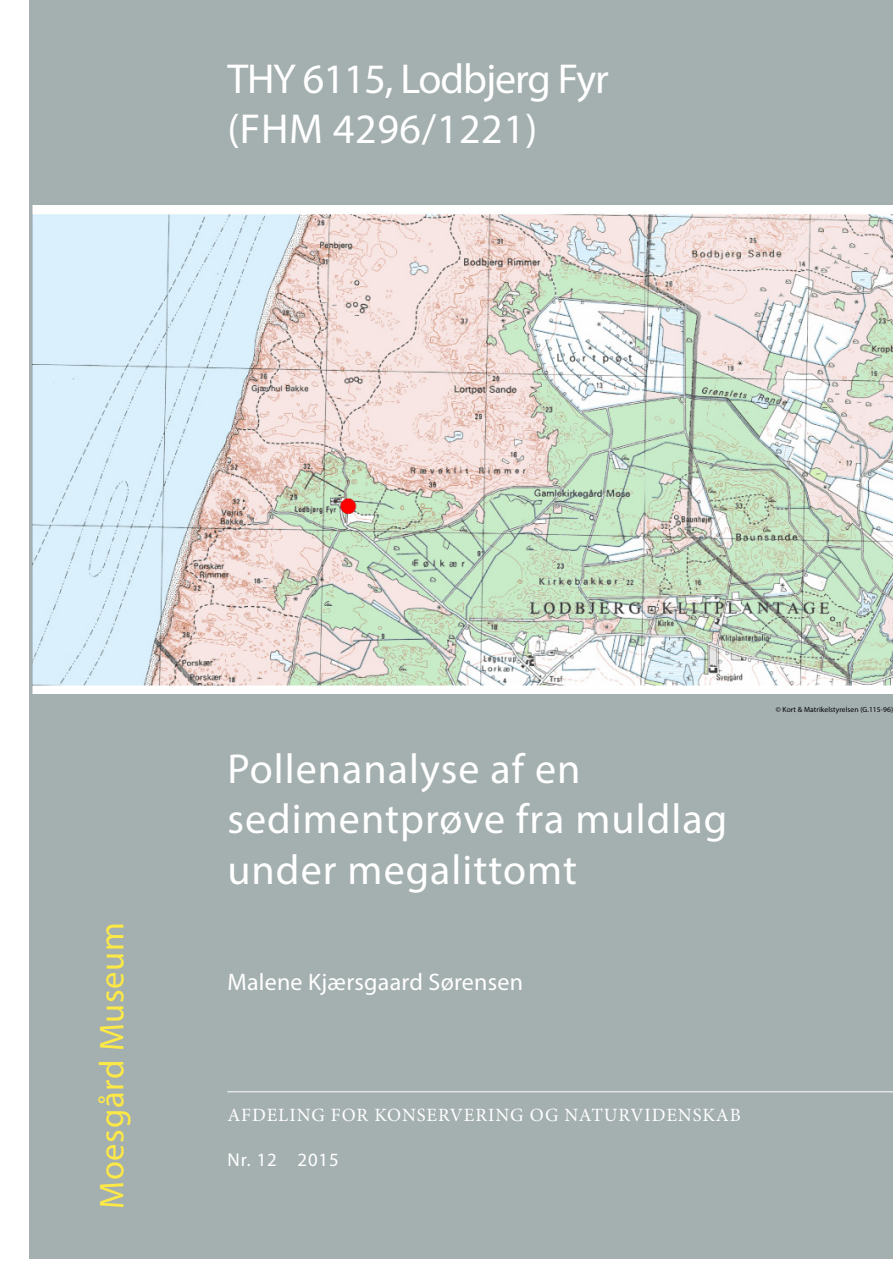
<style>
.page{position:relative;width:893px;height:1263px;background:#fff}
.page>*{position:absolute;margin:0;border:0;box-sizing:border-box;transform-origin:0 0}
.t1{font:42px/50.4px "Myriad Pro";letter-spacing:.025em;color:#fff}
.t2{font:42px/50.4px "Myriad Pro";letter-spacing:-.025em;color:#fff}
.t3{font:34.5px "Myriad Pro";letter-spacing:.02em;color:#fde946}
.t4{font:24px "Myriad Pro";letter-spacing:.01em;color:#fff}
.t5{font:18.75px "Minion Pro";letter-spacing:.05em;color:#fff}
.t6{font:18.75px "Myriad Pro";letter-spacing:.05em;color:#fff}
.t7{font:7.5px "Myriad Pro";letter-spacing:.01em;color:#000}
</style>
<div class="page">
<div style="left:30px;top:0;width:862px;height:1259px;background:#a4afaf"></div>
<hr style="left:227px;top:1091px;width:665px;height:1px;background:#fff">
<img style="left:32px;top:205px;width:860px;height:489px">
<p class="t2" style="left:227px;top:57px;width:383px">THY 6115, Lodbjerg Fyr (FHM 4296/1221)</p>
<p class="t3" style="left:99px;top:1209px;width:288px;rotate:-90deg">Moesgård Museum</p>
<p class="t1" style="left:227px;top:747px;width:501px">Pollenanalyse af en sedimentprøve fra muldlag under megalittomt</p>
<p class="t4" style="left:227px;top:973px;width:297px">Malene Kjærsgaard Sørensen</p>
<p class="t7" style="left:775px;top:706px;width:119px">© Kort &amp; Matrikelstyrelsen (G.115-96)</p>
<p class="t5" style="left:227px;top:1103px;width:515px">AFDELING FOR KONSERVERING OG NATURVIDENSKAB</p>
<p class="t6" style="left:227px;top:1152px;width:113px">Nr. 12 2015</p>
</div>
